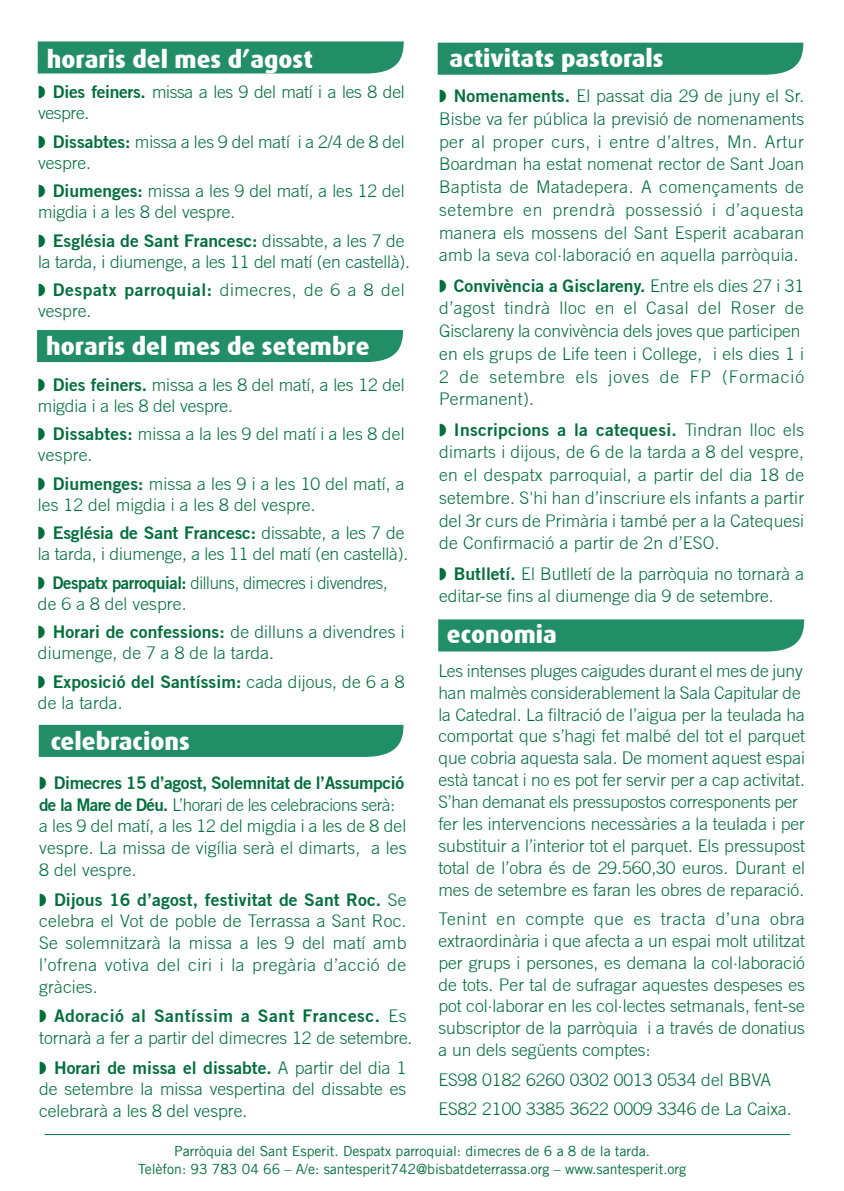
<style>
.page{position:relative;width:844px;height:1191px;background:#fff}
.page>*{position:absolute;margin:0;border:0;box-sizing:border-box;transform-origin:0 0}
.t1{font:800 24.5px "Dax";color:#fff}
.t2{font:300 17.5px/21.9px "Trade Gothic";color:#006f3c}
.t3{font:300 17.5px/21px "Trade Gothic";letter-spacing:-.02em;color:#006f3c;scale:.96 1}
.t4{font:300 17.5px/21px "Trade Gothic";letter-spacing:-.02em;color:#006f3c}
.t5{font:14px/17.5px "Trade Gothic LT";color:#006f3c;text-align:center}
.s1{font-family:"Trade Gothic No.2";font-weight:700}
</style>
<div class="page">
<div style="left:39px;top:725px;width:364px;height:32px;background:#228e67"></div>
<hr style="left:45px;top:1134px;width:744px;height:1px;background:#006f3c">
<div style="left:437px;top:43px;width:366px;height:32px;background:#228e67"></div>
<div style="left:438px;top:619px;width:366px;height:32px;background:#228e67"></div>
<div style="left:38px;top:41px;width:365px;height:32px;background:#228e67"></div>
<div style="left:37px;top:330px;width:366px;height:32px;background:#228e67"></div>
<p class="t1" style="left:47px;top:45px;width:267px">horaris del mes d’agost</p>
<p class="t4" style="left:38px;top:81px;width:368px">◗ <span class="s1">Dies feiners.</span> missa a les 9 del matí i a les 8 del vespre.</p>
<p class="t2" style="left:38px;top:131px;width:368px;line-height:21px">◗ <span class="s1">Dissabtes:</span> missa a les 9 del matí i a 2/4 de 8 del vespre.</p>
<p class="t2" style="left:38px;top:180px;width:368px;line-height:21px">◗ <span class="s1">Diumenges:</span> missa a les 9 del matí, a les 12 del migdia i a les 8 del vespre.</p>
<p class="t2" style="left:38px;top:230px;width:373px;line-height:21px">◗ <span class="s1">Església de Sant Francesc:</span> dissabte, a les 7 de la tarda, i diumenge, a les 11 del matí (en castellà).</p>
<p class="t2" style="left:38px;top:279px;width:368px;line-height:21px">◗ <span class="s1">Despatx parroquial:</span> dimecres, de 6 a 8 del vespre.</p>
<p class="t1" style="left:46px;top:332px;width:325px">horaris del mes de setembre</p>
<p class="t2" style="left:38px;top:374px;width:368px;line-height:21px">◗ <span class="s1">Dies feiners.</span> missa a les 8 del matí, a les 12 del migdia i a les 8 del vespre.</p>
<p class="t2" style="left:38px;top:423px;width:368px;line-height:21px">◗ <span class="s1">Dissabtes:</span> missa a la les 9 del matí i a les 8 del vespre.</p>
<p class="t2" style="left:38px;top:473px;width:368px;line-height:21px">◗ <span class="s1">Diumenges:</span> missa a les 9 i a les 10 del matí, a les 12 del migdia i a les 8 del vespre.</p>
<p class="t2" style="left:38px;top:522px;width:371px;line-height:21px">◗ <span class="s1">Església de Sant Francesc:</span> dissabte, a les 7 de la tarda, i diumenge, a les 11 del matí (en castellà).</p>
<p class="t3" style="left:38px;top:572px;width:366px">◗ <span class="s1">Despatx parroquial:</span> dilluns, dimecres i divendres, de 6 a 8 del vespre.</p>
<p class="t2" style="left:38px;top:621px;width:368px;line-height:21px">◗ <span class="s1">Horari de confessions:</span> de dilluns a divendres i diumenge, de 7 a 8 de la tarda.</p>
<p class="t2" style="left:38px;top:671px;width:368px;line-height:21px">◗ <span class="s1">Exposició del Santíssim:</span> cada dijous, de 6 a 8 de la tarda.</p>
<p class="t1" style="left:51px;top:727px;width:141px">celebracions</p>
<p class="t2" style="left:39px;top:771px;width:369px">◗ <span class="s1">Dimecres 15 d’agost, Solemnitat de l’Assumpció de la Mare de Déu.</span> L’horari de les celebracions serà: a les 9 del matí, a les 12 del migdia i a les de 8 del vespre. La missa de vigília serà el dimarts, a les 8 del vespre.</p>
<p class="t2" style="left:39px;top:888px;width:369px;text-align:justify">◗ <span class="s1">Dijous 16 d’agost, festivitat de Sant Roc.</span> Se celebra el Vot de poble de Terrassa a Sant Roc.<br>Se solemnitzarà la missa a les 9 del matí amb l’ofrena votiva del ciri i la pregària d’acció de gràcies.</p>
<p class="t2" style="left:39px;top:1005px;width:375px">◗ <span class="s1">Adoració al Santíssim a Sant Francesc.</span> Es tornarà a fer a partir del dimecres 12 de setembre.</p>
<p class="t2" style="left:39px;top:1056px;width:369px;text-align:justify">◗ <span class="s1">Horari de missa el dissabte.</span> A partir del dia 1 de setembre la missa vespertina del dissabte es celebrarà a les 8 del vespre.</p>
<p class="t1" style="left:449px;top:45px;width:215px">activitats pastorals</p>
<p class="t2" style="left:439px;top:84px;width:366px;line-height:22.8px;text-align:justify">◗ <span class="s1">Nomenaments.</span> El passat dia 29 de juny el Sr.<br>Bisbe va fer pública la previsió de nomenaments per al proper curs, i entre d’altres, Mn. Artur Boardman ha estat nomenat rector de Sant Joan Baptista de Matadepera. A començaments de setembre en prendrà possessió i d’aquesta manera els mossens del Sant Esperit acabaran amb la seva col·laboració en aquella parròquia.</p>
<p class="t2" style="left:439px;top:274px;width:366px;line-height:22.8px">◗ <span class="s1">Convivència a Gisclareny.</span> Entre els dies 27 i 31 d’agost tindrà lloc en el Casal del Roser de Gisclareny la convivència dels joves que participen en els grups de Life teen i College, i els dies 1 i 2 de setembre els joves de FP (Formació Permanent).</p>
<p class="t2" style="left:439px;top:418px;width:366px;line-height:22.8px;text-align:justify">◗ <span class="s1">Inscripcions a la catequesi.</span> Tindran lloc els dimarts i dijous, de 6 de la tarda a 8 del vespre, en el despatx parroquial, a partir del dia 18 de setembre. S'hi han d’inscriure els infants a partir del 3r curs de Primària i també per a la Catequesi de Confirmació a partir de 2n d’ESO.</p>
<p class="t2" style="left:439px;top:561px;width:366px;line-height:22.8px">◗ <span class="s1">Butlletí.</span> El Butlletí de la parròquia no tornarà a editar-se fins al diumenge dia 9 de setembre.</p>
<p class="t1" style="left:446px;top:621px;width:112px">economia</p>
<p class="t2" style="left:438px;top:659px;width:368px">Les intenses pluges caigudes durant el mes de juny han malmès considerablement la Sala Capitular de la Catedral. La filtració de l’aigua per la teulada ha comportat que s’hagi fet malbé del tot el parquet que cobria aquesta sala. De moment aquest espai està tancat i no es pot fer servir per a cap activitat.<br>S’han demanat els pressupostos corresponents per fer les intervencions necessàries a la teulada i per substituir a l’interior tot el parquet. Els pressupost total de l’obra és de 29.560,30 euros. Durant el mes de setembre es faran les obres de reparació.</p>
<p class="t2" style="left:438px;top:907px;width:368px;text-align:justify">Tenint en compte que es tracta d’una obra extraordinària i que afecta a un espai molt utilitzat per grups i persones, es demana la col·laboració de tots. Per tal de sufragar aquestes despeses es pot col·laborar en les col·lectes setmanals, fent-se subscriptor de la parròquia i a través de donatius a un dels següents comptes:</p>
<p class="t2" style="left:438px;top:1064px;width:355px;line-height:29.4px">ES98 0182 6260 0302 0013 0534 del BBVA<br>ES82 2100 3385 3622 0009 3346 de La Caixa.</p>
<p class="t5" style="left:138px;top:1142px;width:549px">Parròquia del Sant Esperit. Despatx parroquial: dimecres de 6 a 8 de la tarda.<br>Telèfon: 93 783 04 66 – A/e: santesperit742@bisbatdeterrassa.org – www.santesperit.org</p>
</div>
